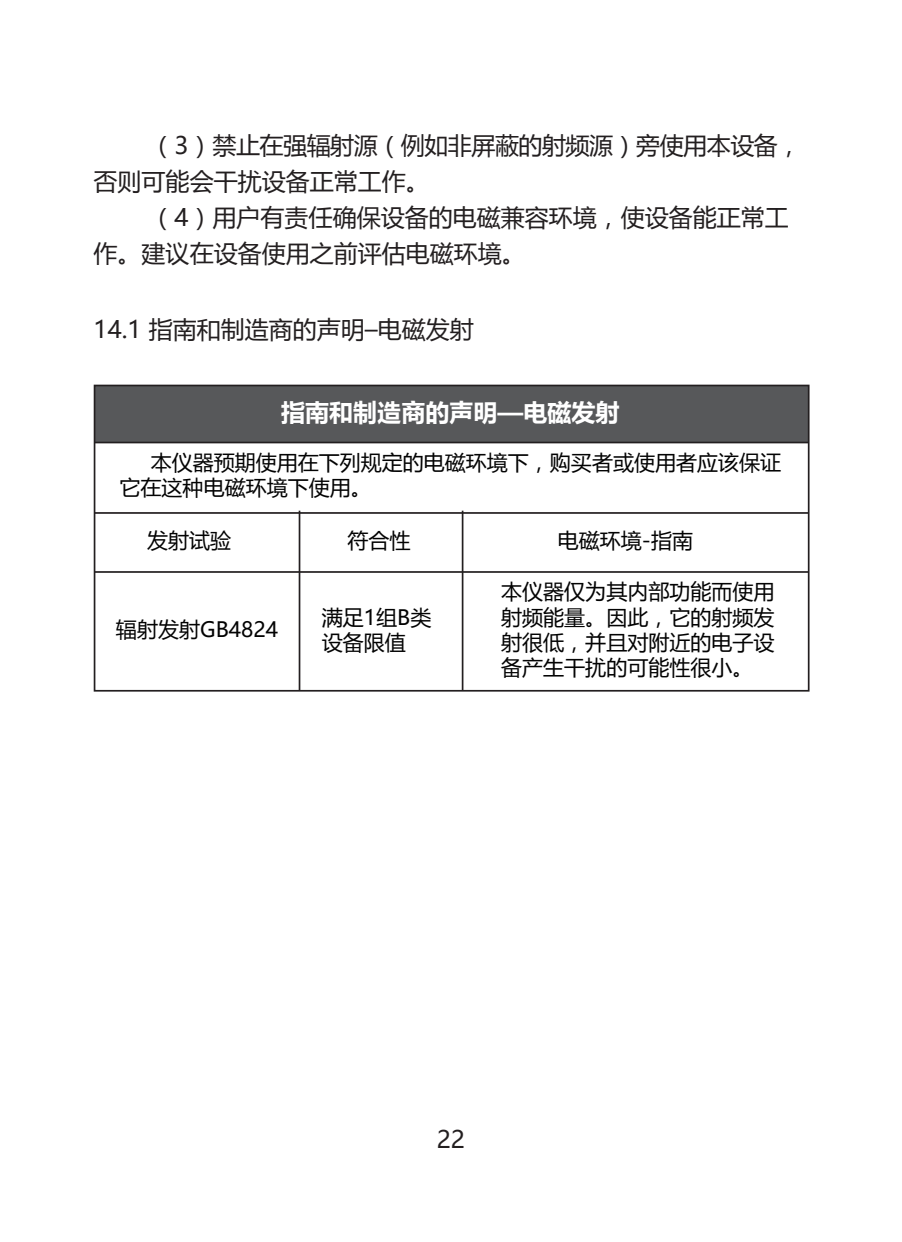
<style>
.page{position:relative;width:902px;height:1242px;background:#fff}
.page>*{position:absolute;margin:0;border:0;box-sizing:border-box;transform-origin:0 0}
.t1{font:24px/36px "Microsoft Ya Hei";color:#231f20}
.t2{font:24px/36px "Microsoft Ya Hei";letter-spacing:-.02em;color:#231f20}
.t3{font:700 24px "Microsoft Ya Hei";color:#fff}
.t4{font:21px/25.2px "Microsoft Ya Hei";color:#030303}
</style>
<div class="page">
<div style="left:95px;top:385px;width:713px;height:57px;background:#57585a"></div>
<div style="left:94px;top:385px;width:715px;height:306px;border:2px solid #231f20"></div>
<hr style="left:95px;top:442px;width:713px;height:1px;background:#231f20">
<hr style="left:94px;top:512px;width:714px;height:2px;background:#231f20">
<hr style="left:94px;top:571px;width:714px;height:2px;background:#231f20">
<hr style="left:298px;top:511px;width:2px;height:180px;background:#231f20">
<hr style="left:461px;top:511px;width:2px;height:180px;background:#231f20">
<p class="t2" style="left:94px;top:126px;width:709px;text-indent:57px">（3）禁止在强辐射源（例如非屏蔽的射频源）旁使用本设备，否则可能会干扰设备正常工作。</p>
<p class="t1" style="left:94px;top:198px;width:696px;text-indent:57px">（4）用户有责任确保设备的电磁兼容环境，使设备能正常工作。建议在设备使用之前评估电磁环境。</p>
<p class="t1" style="left:94px;top:311px;width:382px">14.1 指南和制造商的声明–电磁发射</p>
<p class="t3" style="left:281px;top:396px;width:339px">指南和制造商的声明—电磁发射</p>
<p class="t4" style="left:120px;top:449px;width:663px;text-indent:31px">本仪器预期使用在下列规定的电磁环境下，购买者或使用者应该保证它在这种电磁环境下使用。</p>
<p class="t4" style="left:147px;top:527px;width:85px">发射试验</p>
<p class="t4" style="left:347px;top:527px;width:64px">符合性</p>
<p class="t4" style="left:558px;top:527px;width:137px">电磁环境-指南</p>
<p class="t4" style="left:116px;top:616px;width:164px">辐射发射GB4824</p>
<p class="t4" style="left:322px;top:604px;width:111px">满足1组B类设备限值</p>
<p class="t4" style="left:501px;top:578px;width:275px;text-align:justify">本仪器仅为其内部功能而使用射频能量。因此，它的射频发射很低，并且对附近的电子设备产生干扰的可能性很小。</p>
<p class="t1" style="left:437px;top:1121px;width:30px">22</p>
</div>
